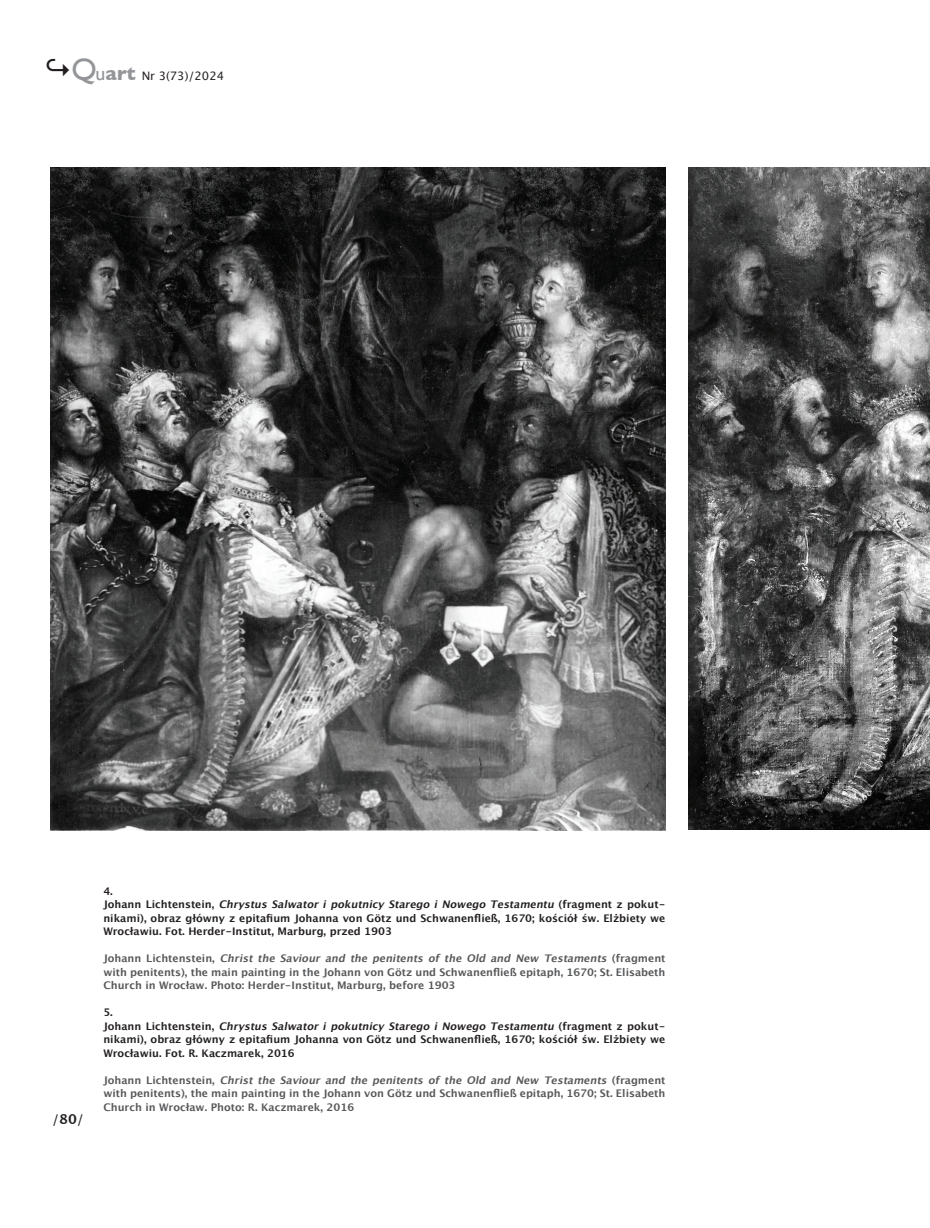
<style>
.page{position:relative;width:930px;height:1228px;background:#fff}
.page>*{position:absolute;margin:0;border:0;box-sizing:border-box;transform-origin:0 0}
.t1{font:13.5px "Lucida Grande";color:#231f20}
.t2{font:11.7px "Lucida Grande";color:#231f20}
.t3{font:700 10.5px/13.5px "Lucida Grande";color:#57585a;text-align:justify}
.t4{font:700 10.5px/13.5px "Lucida Grande";color:#231f20;text-align:justify}
.s1{font-weight:700;font-size:27px}
.s2{font-family:"Gill Sans";font-size:30.9px;color:#939598}
.s3{font-family:"Gill Sans";font-size:19.8px;color:#939598}
.s4{font-family:"Gill Sans";font-weight:700;font-size:19.8px;color:#939598}
.s5{font-weight:700}
.s6{font-style:italic}
</style>
<div class="page">
<img style="left:51px;top:167px;width:614px;height:662px">
<img style="left:688px;top:167px;width:241px;height:662px">
<p class="t2" style="left:45px;top:69px;width:181px"><span class="s1">↪</span><span class="s2">Q</span><span class="s3">u</span><span class="s4">art</span> Nr 3(73)/2024</p>
<p class="t1" style="left:52px;top:1111px;width:33px">/<span class="s5">80</span>/</p>
<p class="t4" style="left:103px;top:883px;width:11px">4.</p>
<p class="t4" style="left:103px;top:897px;width:563px">J o h a n n L i c h t e n s t e i n , <span class="s6">Chrystus Salwator i pokutnicy Starego i Nowego Testamentu</span> ( f ra g m e n t z p o k u t - nikami), obraz główny z epitafium Johanna von Götz und Schwanenfließ, 1670; kościół św. Elżbiety we Wrocławiu. Fot. Herder-Institut, Marburg, przed 1903</p>
<p class="t3" style="left:103px;top:951px;width:563px">J o h a n n L i c h t e n s t e i n , <span class="s6">Christ the Saviour and the penitents of the Old and New Testaments</span> ( f r a g m e n t with penitents), the main painting in the Johann von Götz und Schwanenfließ epitaph, 1670; St. Elisabeth Church in Wrocław. Photo: Herder-Institut, Marburg, before 1903</p>
<p class="t4" style="left:103px;top:1005px;width:11px">5.</p>
<p class="t4" style="left:103px;top:1018px;width:563px">J o h a n n L i c h t e n s t e i n , <span class="s6">Chrystus Salwator i pokutnicy Starego i Nowego Testamentu</span> ( f ra g m e n t z p o k u t - nikami), obraz główny z epitafium Johanna von Götz und Schwanenfließ, 1670; kościół św. Elżbiety we Wrocławiu. Fot. R. Kaczmarek, 2016</p>
<p class="t3" style="left:103px;top:1072px;width:563px">J o h a n n L i c h t e n s t e i n , <span class="s6">Christ the Saviour and the penitents of the Old and New Testaments</span> ( f r a g m e n t with penitents), the main painting in the Johann von Götz und Schwanenfließ epitaph, 1670; St. Elisabeth Church in Wrocław. Photo: R. Kaczmarek, 2016</p>
</div>
